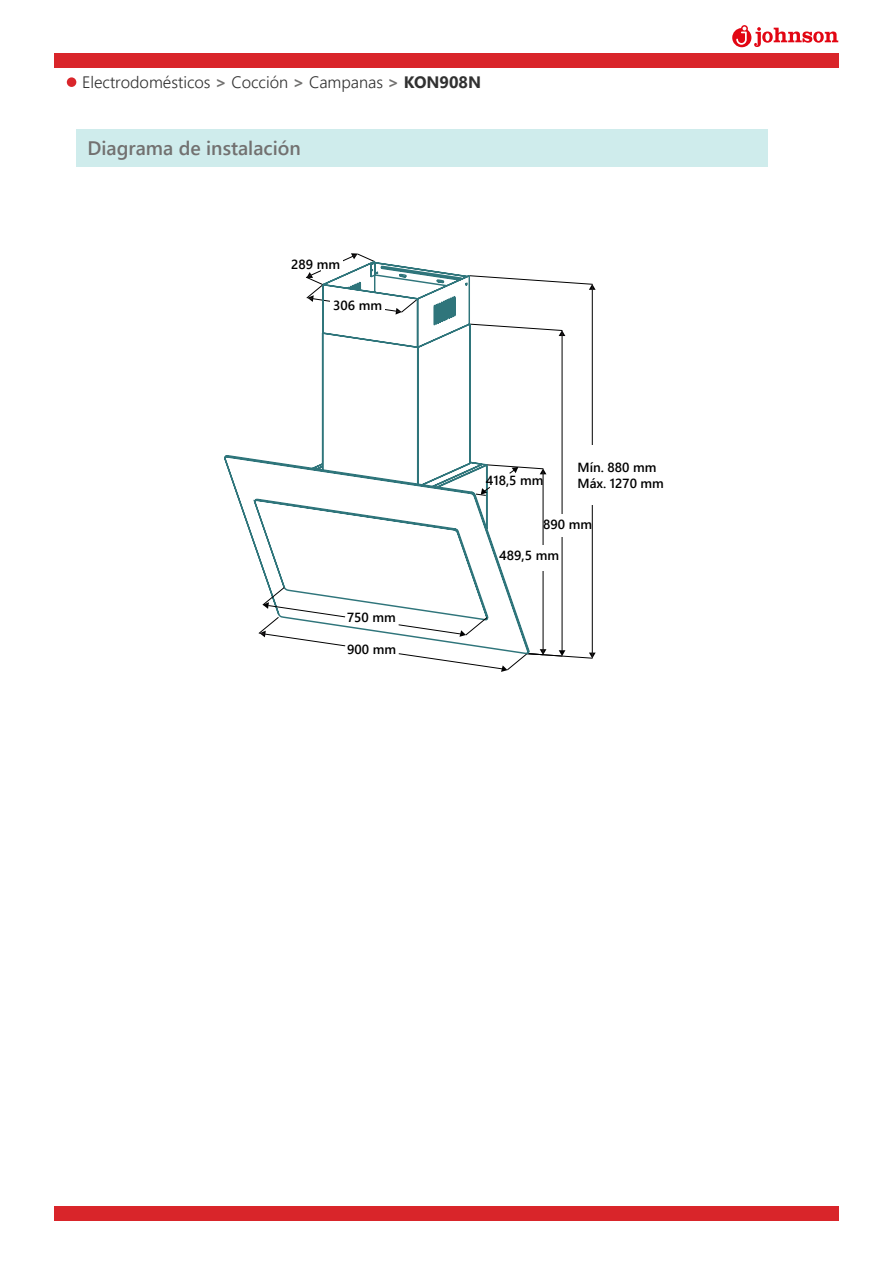
<style>
.page{position:relative;width:893px;height:1263px;background:#fff}
.page>*{position:absolute;margin:0;border:0;box-sizing:border-box;transform-origin:0 0}
.t1{font:600 19.5px "Segoe UI";color:#727170}
.t2{font:300 16.5px "Segoe UI";color:#313131}
.t3{font:600 13.2px/15.9px "Segoe UI";color:#000001}
.s1{font-weight:700;color:#727170}
.s2{font-weight:700}
</style>
<div class="page">
<div style="left:54px;top:54px;width:785px;height:14px;background:#d9252a"></div>
<div style="left:67px;top:77px;width:9px;height:10px;background:#d9262b;border-radius:50%"></div>
<div style="left:54px;top:1206px;width:785px;height:14px;background:#d9252a"></div>
<svg style="left:732px;top:25px;width:106px;height:22px"></svg>
<svg style="left:350px;top:253px;width:16px;height:4px"></svg>
<hr style="left:592px;top:289px;width:1px;height:364px;background:#000001">
<svg style="left:531px;top:279px;width:65px;height:11px"></svg>
<svg style="left:224px;top:260px;width:307px;height:374px"></svg>
<div style="left:330px;top:296px;width:55px;height:24px;background:#fff"></div>
<div style="left:321px;top:257px;width:22px;height:15px;background:#fff"></div>
<svg style="left:259px;top:323px;width:337px;height:336px"></svg>
<div style="left:76px;top:130px;width:692px;height:37px;background:#cfecec"></div>
<p class="t2" style="left:82px;top:67px;width:400px">Electrodomésticos <span class="s1">&gt;</span> Cocción <span class="s1">&gt;</span> Campanas <span class="s1">&gt;</span> <span class="s2">KON908N</span></p>
<p class="t1" style="left:88px;top:130px;width:215px">Diagrama de instalación</p>
<p class="t3" style="left:291px;top:255px;width:50px">289 mm</p>
<p class="t3" style="left:333px;top:296px;width:50px">306 mm</p>
<p class="t3" style="left:347px;top:608px;width:50px">750 mm</p>
<p class="t3" style="left:347px;top:640px;width:50px">900 mm</p>
<p class="t3" style="left:486px;top:471px;width:59px">418,5 mm</p>
<p class="t3" style="left:577px;top:458px;width:88px">Mín. 880 mm<br>Máx. 1270 mm</p>
<p class="t3" style="left:543px;top:516px;width:50px">890 mm</p>
<p class="t3" style="left:499px;top:547px;width:61px">489,5 mm</p>
</div>
